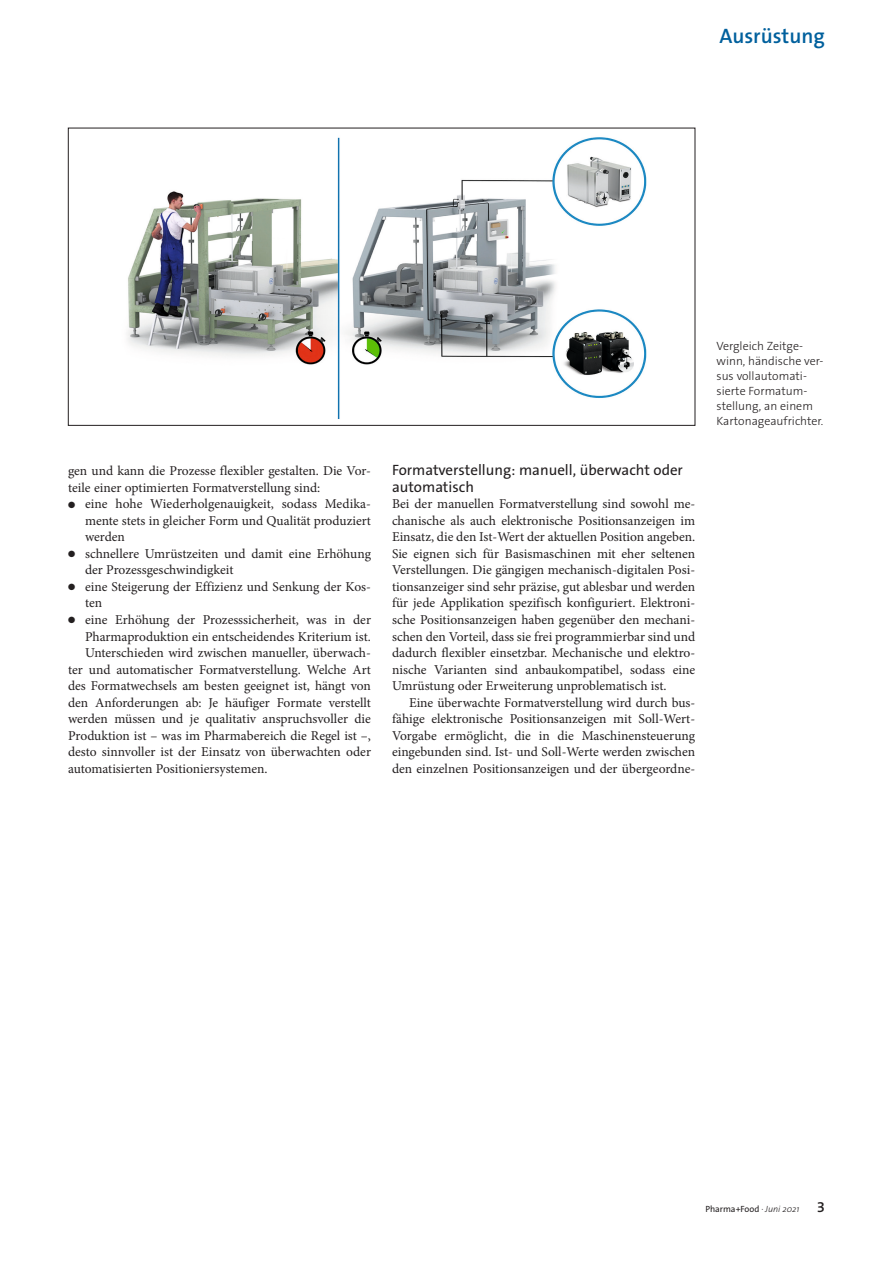
<style>
.page{position:relative;width:893px;height:1263px;background:#fff}
.page>*{position:absolute;margin:0;border:0;box-sizing:border-box;transform-origin:0 0}
.t1{font:600 21px "The Sans Os F";color:#00609d}
._02_gt_bd_zw{font:15px/16.5px "The Sans Os F";color:#231f20}
.t2{font:600 15px "The Sans Os F";color:#231f20}
._02_gt_bd_e0{font:13.5px/16.5px "Minion Pro";color:#231f20;text-align:justify}
._02_gt_bd_ep{font:13.5px/16.5px "Minion Pro";color:#231f20;text-align:justify}
._01_gt_bu_st{font:300 12px/15px "The Sans Os F";color:#231f20}
.t3{font:9px "The Sans Os F";color:#231f20}
.s1{font-weight:300;font-style:italic}
</style>
<div class="page">
<img style="left:127px;top:137px;width:520px;height:282px">
<h1 class="t1" style="left:720px;top:22px;width:107px">Ausrüstung</h1>
<p class="_02_gt_bd_ep" style="left:68px;top:463px;width:304px">gen und kann die Prozesse flexibler gestalten. Die Vor&shy;teile einer optimierten Formatverstellung sind:</p>
<p class="_02_gt_bd_e0" style="left:85px;top:496px;width:287px;text-indent:-17px">● eine hohe Wiederholgenauigkeit, sodass Medika&shy;mente stets in gleicher Form und Qualität produziert werden</p>
<p class="_02_gt_bd_e0" style="left:85px;top:545px;width:287px;text-indent:-17px">● schnellere Umrüstzeiten und damit eine Erhöhung der Prozessgeschwindigkeit</p>
<p class="_02_gt_bd_e0" style="left:85px;top:578px;width:287px;text-indent:-17px">● eine Steigerung der Effizienz und Senkung der Kos&shy;ten</p>
<p class="_02_gt_bd_e0" style="left:68px;top:611px;width:304px;text-align:right">● eine Erhöhung der Prozesssicherheit, was in der<br>Pharmaproduktion ein entscheidendes Kriterium ist.</p>
<p class="_02_gt_bd_ep" style="left:68px;top:645px;width:304px;text-indent:17px">Unterschieden wird zwischen manueller, überwach&shy;ter und automatischer Formatverstellung. Welche Art des Formatwechsels am besten geeignet ist, hängt von den Anforderungen ab: Je häufiger Formate verstellt werden müssen und je qualitativ anspruchsvoller die Produktion ist – was im Pharmabereich die Regel ist –, desto sinnvoller ist der Einsatz von überwachten oder automatisierten Positioniersystemen.</p>
<p class="_02_gt_bd_zw" style="left:392px;top:462px;width:292px">Formatverstellung: manuell, überwacht oder automatisch</p>
<p class="_02_gt_bd_e0" style="left:392px;top:496px;width:305px">Bei der manuellen Formatverstellung sind sowohl me&shy;chanische als auch elektronische Positionsanzeigen im Einsatz, die den Ist-Wert der aktuellen Position angeben.<br>Sie eignen sich für Basismaschinen mit eher seltenen Verstellungen. Die gängigen mechanisch-digitalen Posi&shy;tionsanzeiger sind sehr präzise, gut ablesbar und werden für jede Applikation spezifisch konfiguriert. Elektroni&shy;sche Positionsanzeigen haben gegenüber den mechani&shy;schen den Vorteil, dass sie frei programmierbar sind und dadurch flexibler einsetzbar. Mechanische und elektro&shy;nische Varianten sind anbaukompatibel, sodass eine Umrüstung oder Erweiterung unproblematisch ist.</p>
<p class="_02_gt_bd_ep" style="left:392px;top:694px;width:305px;text-indent:17px">Eine überwachte Formatverstellung wird durch bus&shy;fähige elektronische Positionsanzeigen mit Soll-Wert-Vorgabe ermöglicht, die in die Maschinensteuerung eingebunden sind. Ist- und Soll-Werte werden zwischen den einzelnen Positionsanzeigen und der übergeordne-</p>
<p class="_01_gt_bu_st" style="left:716px;top:339px;width:108px">Vergleich Zeitge&shy;winn, händische ver&shy;sus vollautomati&shy;sierte Formatum&shy;stellung, an einem<br>Kartonageaufrichter.</p>
<p class="t3" style="left:705px;top:1203px;width:96px">Pharma+Food <span class="s1">· Juni 2021</span></p>
<p class="t2" style="left:817px;top:1197px;width:10px">3</p>
</div>
